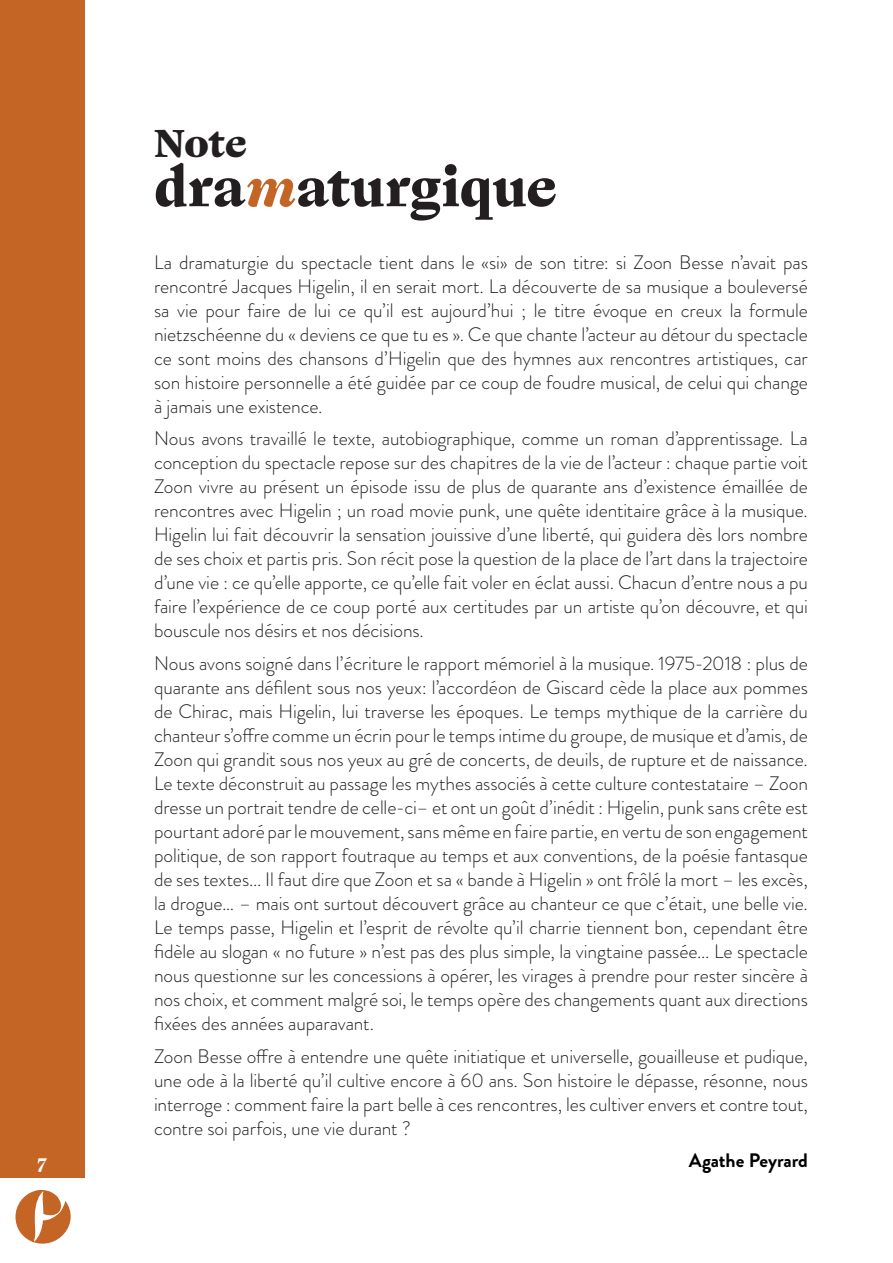
<style>
.page{position:relative;width:893px;height:1263px;background:#fff}
.page>*{position:absolute;margin:0;border:0;box-sizing:border-box;transform-origin:0 0}
.t1{font:800 54px "Ogg Text";letter-spacing:-.01em;color:#231f20}
.t2{font:800 39px "Ogg Text";color:#231f20}
.t3{font:300 19.5px/24px "Brandon Grotesque";letter-spacing:-.005em;color:#231f20;text-align:justify}
.t4{font:700 19.5px "Brandon Grotesque";letter-spacing:-.005em;color:#000001}
.t5{font:800 18px "Ogg Text";color:#fff}
.s1{font-style:italic;color:#c46526}
</style>
<div class="page">
<div style="left:0;top:0;width:85px;height:1178px;background:#c46526"></div>
<svg style="left:15px;top:1190px;width:56px;height:54px"></svg>
<p class="t5" style="left:38px;top:1151px;width:11px">7</p>
<h2 class="t2" style="left:154px;top:118px;width:94px">Note</h2>
<h1 class="t1" style="left:154px;top:152px;width:404px">dra<span class="s1">m</span>aturgique</h1>
<p class="t3" style="left:154px;top:250px;width:655px">La dramaturgie du spectacle tient dans le «si» de son titre: si Zoon Besse n’avait pas rencontré Jacques Higelin, il en serait mort. La découverte de sa musique a bouleversé sa vie pour faire de lui ce qu’il est aujourd’hui ; le titre évoque en creux la formule nietzschéenne du « deviens ce que tu es ». Ce que chante l’acteur au détour du spectacle ce sont moins des chansons d’Higelin que des hymnes aux rencontres artistiques, car son histoire personnelle a été guidée par ce coup de foudre musical, de celui qui change à jamais une existence.</p>
<p class="t3" style="left:154px;top:427px;width:655px">Nous avons travaillé le texte, autobiographique, comme un roman d’apprentissage. La conception du spectacle repose sur des chapitres de la vie de l’acteur : chaque partie voit Zoon vivre au présent un épisode issu de plus de quarante ans d’existence émaillée de rencontres avec Higelin ; un road movie punk, une quête identitaire grâce à la musique.<br>Higelin lui fait découvrir la sensation jouissive d’une liberté, qui guidera dès lors nombre de ses choix et partis pris. Son récit pose la question de la place de l’art dans la trajectoire d’une vie : ce qu’elle apporte, ce qu’elle fait voler en éclat aussi. Chacun d’entre nous a pu faire l’expérience de ce coup porté aux certitudes par un artiste qu’on découvre, et qui bouscule nos désirs et nos décisions.</p>
<p class="t3" style="left:154px;top:651px;width:655px">Nous avons soigné dans l’écriture le rapport mémoriel à la musique. 1975-2018 : plus de quarante ans défilent sous nos yeux: l’accordéon de Giscard cède la place aux pommes de Chirac, mais Higelin, lui traverse les époques. Le temps mythique de la carrière du chanteur s’offre comme un écrin pour le temps intime du groupe, de musique et d’amis, de Zoon qui grandit sous nos yeux au gré de concerts, de deuils, de rupture et de naissance.<br>Le texte déconstruit au passage les mythes associés à cette culture contestataire – Zoon dresse un portrait tendre de celle-ci– et ont un goût d’inédit : Higelin, punk sans crête est pourtant adoré par le mouvement, sans même en faire partie, en vertu de son engagement politique, de son rapport foutraque au temps et aux conventions, de la poésie fantasque de ses textes... Il faut dire que Zoon et sa « bande à Higelin » ont frôlé la mort – les excès, la drogue… – mais ont surtout découvert grâce au chanteur ce que c’était, une belle vie.<br>Le temps passe, Higelin et l’esprit de révolte qu’il charrie tiennent bon, cependant être fidèle au slogan « no future » n’est pas des plus simple, la vingtaine passée... Le spectacle nous questionne sur les concessions à opérer, les virages à prendre pour rester sincère à nos choix, et comment malgré soi, le temps opère des changements quant aux directions fixées des années auparavant.</p>
<p class="t3" style="left:154px;top:1044px;width:655px">Zoon Besse offre à entendre une quête initiatique et universelle, gouailleuse et pudique, une ode à la liberté qu’il cultive encore à 60 ans. Son histoire le dépasse, résonne, nous interroge : comment faire la part belle à ces rencontres, les cultiver envers et contre tout, contre soi parfois, une vie durant ?</p>
<p class="t4" style="left:689px;top:1147px;width:121px">Agathe Peyrard</p>
</div>
